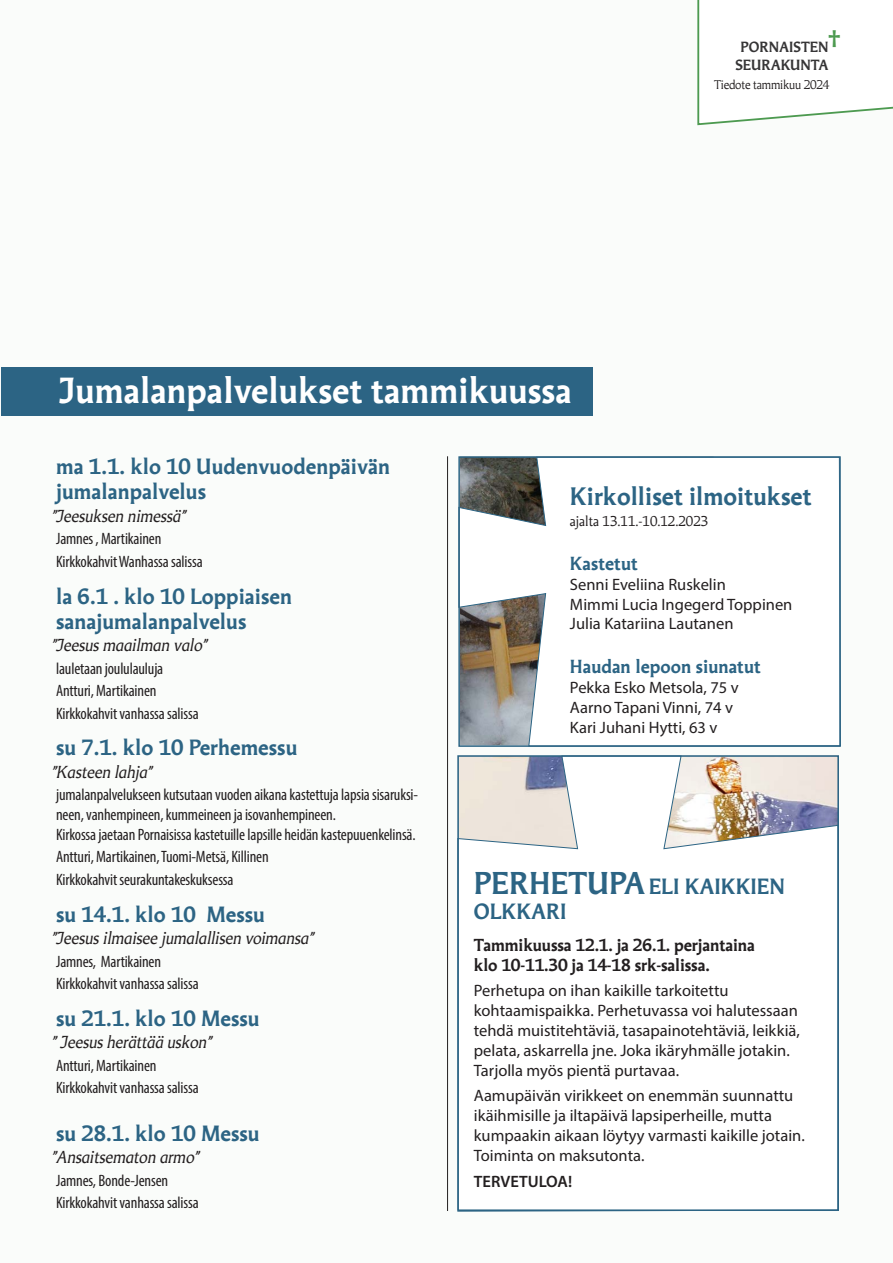
<style>
.page{position:relative;width:893px;height:1263px;background:#fff}
.page>*{position:absolute;margin:0;border:0;box-sizing:border-box;transform-origin:0 0}
.Ei_väliä{font:700 34.5px "Martti";color:#fff}
.Ei_väliä-2{font:700 26.85px "Martti";color:#4d9a50}
.Ei_väliä-3{font:700 24px "Martti";color:#2c6484}
.t1{font:700 21px/25.2px "Martti";color:#2c6484}
.t2{font:700 18px "Martti";color:#2c6484}
.t3{font:condensed 16.5px/19.8px "Myriad Pro";letter-spacing:-.01em;color:#231f20}
.t4{font:16.5px/19.8px "Myriad Pro";color:#231f20}
.t5{font:italic 16.5px "Martti";letter-spacing:-.01em;color:#231f20}
.t6{font:700 16.5px/19.8px "Martti";letter-spacing:-.01em;color:#231f20}
.t7{font:600 16.5px "Myriad Pro";color:#231f20}
.Ei_väliä-4{font:700 14.1px/17.9px "Martti";color:#363536;text-align:center}
.t8{font:13.5px "Martti";color:#231f20}
.t9{font:12px "Martti Display";letter-spacing:-.02em;color:#231f20}
.s1{font-size:30px}
</style>
<div class="page">
<hr style="left:0;top:0;width:1px;height:1263px;background:#fafcfa">
<div style="left:1px;top:0;width:892px;height:1263px;background:#fafcfa"></div>
<svg style="left:697px;top:0;width:196px;height:126px"></svg>
<svg style="left:457px;top:758px;width:379px;height:454px"></svg>
<div style="left:457px;top:755px;width:382px;height:456px;border:2px solid #2c6484"></div>
<div style="left:1px;top:367px;width:592px;height:49px;background:#2c6484"></div>
<svg style="left:461px;top:459px;width:86px;height:285px"></svg>
<div style="left:458px;top:456px;width:383px;height:291px;border:2px solid #2c6484"></div>
<hr style="left:447px;top:456px;width:1px;height:755px;background:#231f20">
<p class="Ei_väliä" style="left:59px;top:368px;width:514px">Jumalanpalvelukset tammikuussa</p>
<p class="Ei_väliä-2" style="left:828px;top:22px;width:13px">¤</p>
<p class="t9" style="left:714px;top:77px;width:117px">Tiedote tammikuu 2024</p>
<p class="Ei_väliä-4" style="left:735px;top:38px;width:95px">PORNAISTEN<br>SEURAKUNTA</p>
<p class="t1" style="left:56px;top:453px;width:336px">ma 1.1. klo 10 Uudenvuodenpäivän jumalanpalvelus</p>
<p class="t5" style="left:52px;top:506px;width:136px">”Jeesuksen nimessä”</p>
<p class="t3" style="left:56px;top:529px;width:107px">Jamnes , Martikainen</p>
<p class="t3" style="left:56px;top:551px;width:148px">Kirkkokahvit Wanhassa salissa</p>
<p class="t1" style="left:56px;top:583px;width:238px">la 6.1 . klo 10 Loppiaisen sanajumalanpalvelus</p>
<p class="t5" style="left:52px;top:635px;width:157px">”Jeesus maailman valo”</p>
<p class="t3" style="left:56px;top:658px;width:109px">lauletaan joululauluja</p>
<p class="t3" style="left:56px;top:681px;width:102px">Antturi, Martikainen</p>
<p class="t3" style="left:56px;top:703px;width:144px">Kirkkokahvit vanhassa salissa</p>
<p class="t1" style="left:56px;top:734px;width:243px">su 7.1. klo 10 Perhemessu</p>
<p class="t5" style="left:52px;top:762px;width:102px">”Kasteen lahja”</p>
<p class="t3" style="left:56px;top:785px;width:363px">jumalanpalvelukseen kutsutaan vuoden aikana kastettuja lapsia sisaruksi&shy;neen, vanhempineen, kummeineen ja isovanhempineen.</p>
<p class="t3" style="left:56px;top:824px;width:361px">Kirkossa jaetaan Pornaisissa kastetuille lapsille heidän kastepuuenkelinsä.</p>
<p class="t3" style="left:56px;top:847px;width:214px">Antturi, Martikainen, Tuomi-Metsä, Killinen</p>
<p class="t3" style="left:56px;top:869px;width:179px">Kirkkokahvit seurakuntakeskuksessa</p>
<p class="t1" style="left:56px;top:901px;width:210px">su 14.1. klo 10 Messu</p>
<p class="t5" style="left:52px;top:928px;width:264px">”Jeesus ilmaisee jumalallisen voimansa”</p>
<p class="t3" style="left:56px;top:951px;width:107px">Jamnes, Martikainen</p>
<p class="t3" style="left:56px;top:973px;width:144px">Kirkkokahvit vanhassa salissa</p>
<p class="t1" style="left:56px;top:1005px;width:205px">su 21.1. klo 10 Messu</p>
<p class="t5" style="left:52px;top:1032px;width:162px">” Jeesus herättää uskon”</p>
<p class="t3" style="left:56px;top:1055px;width:102px">Antturi, Martikainen</p>
<p class="t3" style="left:56px;top:1077px;width:144px">Kirkkokahvit vanhassa salissa</p>
<p class="t1" style="left:56px;top:1120px;width:205px">su 28.1. klo 10 Messu</p>
<p class="t5" style="left:52px;top:1147px;width:149px">”Ansaitsematon armo”</p>
<p class="t3" style="left:56px;top:1170px;width:114px">Jamnes, Bonde-Jensen</p>
<p class="t3" style="left:56px;top:1193px;width:144px">Kirkkokahvit vanhassa salissa</p>
<p class="Ei_väliä-3" style="left:570px;top:480px;width:243px">Kirkolliset ilmoitukset</p>
<p class="t8" style="left:570px;top:513px;width:140px">ajalta 13.11.-10.12.2023</p>
<p class="t2" style="left:570px;top:551px;width:69px">Kastetut</p>
<p class="t4" style="left:570px;top:574px;width:157px">Senni Eveliina Ruskelin</p>
<p class="t4" style="left:570px;top:594px;width:224px">Mimmi Lucia Ingegerd Toppinen</p>
<p class="t4" style="left:570px;top:614px;width:165px">Julia Katariina Lautanen</p>
<p class="t2" style="left:570px;top:655px;width:192px">Haudan lepoon siunatut</p>
<p class="t4" style="left:570px;top:677px;width:170px">Pekka Esko Metsola, 75 v</p>
<p class="t4" style="left:570px;top:697px;width:165px">Aarno Tapani Vinni, 74 v</p>
<p class="t4" style="left:570px;top:717px;width:149px">Kari Juhani Hytti, 63 v</p>
<p class="t1" style="left:474px;top:873px;width:313px"><span class="s1">PERHETUPA</span> ELI KAIKKIEN<br>OLKKARI</p>
<p class="t6" style="left:474px;top:934px;width:283px">Tammikuussa 12.1. ja 26.1. perjantaina klo 10-11.30 ja 14-18 srk-salissa.</p>
<p class="t4" style="left:474px;top:981px;width:328px">Perhetupa on ihan kaikille tarkoitettu kohtaamispaikka. Perhetuvassa voi halutessaan tehdä muistitehtäviä, tasapainotehtäviä, leikkiä, pelata, askarrella jne. Joka ikäryhmälle jotakin.<br>Tarjolla myös pientä purtavaa.</p>
<p class="t4" style="left:474px;top:1086px;width:332px">Aamupäivän virikkeet on enemmän suunnattu ikäihmisille ja iltapäivä lapsiperheille, mutta kumpaakin aikaan löytyy varmasti kaikille jotain.</p>
<p class="t4" style="left:474px;top:1145px;width:172px">Toiminta on maksutonta.</p>
<p class="t7" style="left:474px;top:1170px;width:100px">TERVETULOA!</p>
</div>
